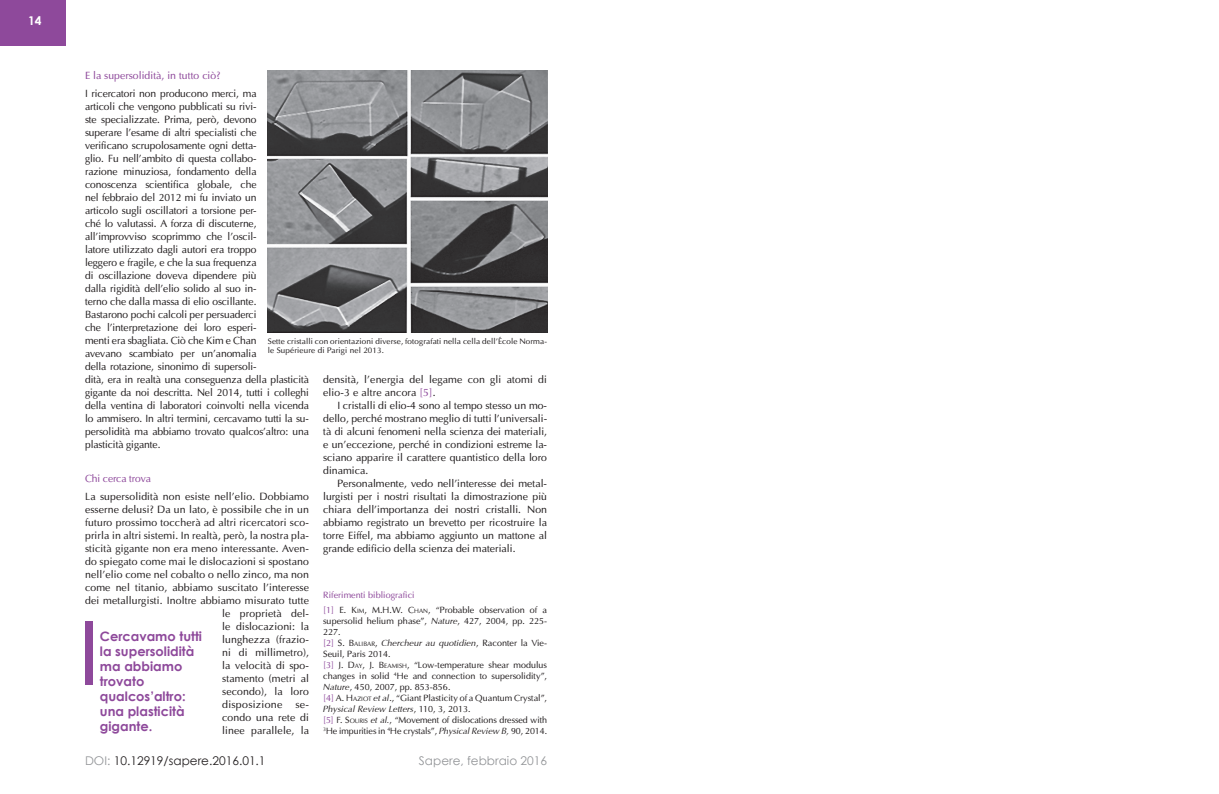
<style>
.page{position:relative;width:1219px;height:794px;background:#fff}
.page>*{position:absolute;margin:0;border:0;box-sizing:border-box;transform-origin:0 0}
.t1{font:700 13px/15px "Century Gothic";color:#8e499b}
.t2{font:12px "Century Gothic";color:#231f20}
.t3{font:12px "Century Gothic";color:#939598}
.t4{font:700 12px "Century Gothic";color:#fff}
.t5{font:10.5px/13px "Optima";letter-spacing:-.01em;color:#231f20;text-align:justify}
.t6{font:10.5px/13px "Optima";letter-spacing:.01em;color:#231f20;text-align:right}
.t7{font:10.5px "Optima";color:#8e499b}
.t8{font:9px/11px "Optima";color:#231f20}
.t9{font:9px/15px "Optima";color:#8e499b}
.t10{font:8px/9.6px "Optima";letter-spacing:.01em;color:#231f20}
.s1{color:#8e499b}
.s2{color:#231f20}
.s3{font-size:6.3px;color:#231f20}
.s4{font-style:italic}
.s5{font-style:inherit}
.s6{font-size:6.3px}
.s7{color:#939598}
</style>
<div class="page">
<div style="left:0;top:0;width:66px;height:45px;background:#8e499b"></div>
<div style="left:85px;top:621px;width:8px;height:63px;background:#8e499b"></div>
<img style="left:268px;top:71px;width:279px;height:261px">
<p class="t4" style="left:28px;top:12px;width:15px">14</p>
<p class="t7" style="left:85px;top:69px;width:137px">E la supersolidità, in tutto ciò?</p>
<p class="t5" style="left:85px;top:87px;width:225px;text-align:left">I ricercatori non producono merci, ma<br>articoli che vengono pubblicati su rivi-<br>ste specializzate. Prima, però, devono<br>superare l’esame di altri specialisti che<br>verificano scrupolosamente ogni detta-<br>glio. Fu nell’ambito di questa collabo-<br>razione minuziosa, fondamento della conoscenza scientifica globale, che<br>nel febbraio del 2012 mi fu inviato un<br>articolo sugli oscillatori a torsione per-<br>ché lo valutassi. A forza di discuterne, all’improvviso scoprimmo che l’oscil-<br>latore utilizzato dagli autori era troppo<br>leggero e fragile, e che la sua frequenza<br>di oscillazione doveva dipendere più<br>dalla rigidità dell’elio solido al suo in-<br>terno che dalla massa di elio oscillante.<br>Bastarono pochi calcoli per persuaderci<br>che l’interpretazione dei loro esperi-<br>menti era sbagliata. Ciò che Kim e Chan<br>avevano scambiato per un’anomalia<br>della rotazione, sinonimo di supersoli-<br>dità, era in realtà una conseguenza della plasticità gigante da noi descritta. Nel 2014, tutti i colleghi della ventina di laboratori coinvolti nella vicenda lo ammisero. In altri termini, cercavamo tutti la su&shy;persolidità ma abbiamo trovato qualcos’altro: una plasticità gigante.</p>
<p class="t7" style="left:85px;top:472px;width:68px">Chi cerca trova</p>
<p class="t6" style="left:85px;top:490px;width:225px">La supersolidità non esiste nell'elio. Dobbiamo esserne delusi? Da un lato, è possibile che in un futuro prossimo toccherà ad altri ricercatori sco&shy;prirla in altri sistemi. In realtà, però, la nostra pla&shy;sticità gigante non era meno interessante. Aven&shy;do spiegato come mai le dislocazioni si spostano nell’elio come nel cobalto o nello zinco, ma non come nel titanio, abbiamo suscitato l’interesse dei metallurgisti. Inoltre abbiamo misurato tutte le proprietà del-<br>le dislocazioni: la<br>lunghezza (frazio-<br>ni di millimetro),<br>la velocità di spo-<br>stamento (metri al<br>secondo), la loro<br>disposizione se-<br>condo una rete di<br>linee parallele, la</p>
<p class="t10" style="left:268px;top:336px;width:281px">Sette cristalli con orientazioni diverse, fotografati nella cella dell’École Norma&shy;le Supérieure di Parigi nel 2013.</p>
<p class="t6" style="left:323px;top:373px;width:225px;text-align:left">densità, l’energia del legame con gli atomi di elio-3 e altre ancora <span class="s1">[5]</span>.</p>
<p class="t5" style="left:323px;top:399px;width:225px;text-indent:14px">I cristalli di elio-4 sono al tempo stesso un mo&shy;dello, perché mostrano meglio di tutti l’universali&shy;tà di alcuni fenomeni nella scienza dei materiali, e un’eccezione, perché in condizioni estreme la&shy;sciano apparire il carattere quantistico della loro dinamica.</p>
<p class="t5" style="left:323px;top:477px;width:225px;text-indent:14px">Personalmente, vedo nell’interesse dei metal&shy;lurgisti per i nostri risultati la dimostrazione più chiara dell’importanza dei nostri cristalli. Non abbiamo registrato un brevetto per ricostruire la torre Eiffel, ma abbiamo aggiunto un mattone al grande edificio della scienza dei materiali.</p>
<p class="t9" style="left:323px;top:587px;width:225px">Riferimenti bibliografici<br>[1] <span class="s2">E. K</span><span class="s3">IM</span><span class="s2">, M.H.W. C</span><span class="s3">HAN</span><span class="s2">, “Probable observation of a</span></p>
<p class="t8" style="left:323px;top:615px;width:225px">supersolid helium phase”, <span class="s4">Nature</span>, 427, 2004, pp. 225- 227.<br><span class="s1">[2]</span> S. <span class="s5">B</span><span class="s6">ALIBAR</span>, <span class="s4">Chercheur au quotidien</span>, Raconter la Vie-Seuil, Paris 2014.<br><span class="s1">[3]</span> J. <span class="s5">D</span><span class="s6">AY</span><span class="s5">, J. B</span><span class="s6">EAMISH</span> , “Low-temperature shear modulus changes in solid <sup>4</sup>He and connection to supersolidity”, <span class="s4">Nature</span>, 450, 2007, pp. 853-856.<br><span class="s1">[4]</span> A. <span class="s5">H</span><span class="s6">AZIOT</span> <span class="s4">et al</span>., “Giant Plasticity of a Quantum Crystal”, <span class="s4">Physical Review Letters</span>, 110, 3, 2013.<br><span class="s1">[5]</span> F. <span class="s5">S</span><span class="s6">OURIS</span> <span class="s4">et al.</span>, “Movement of dislocations dressed with <sup>3</sup>He impurities in <sup>4</sup>He crystals”, <span class="s4">Physical Review B,</span> 90, 2014.</p>
<p class="t1" style="left:100px;top:628px;width:104px">Cercavamo tutti la supersolidità ma abbiamo trovato qualcos’altro: una plasticità gigante.</p>
<p class="t2" style="left:85px;top:752px;width:182px"><span class="s7">DOI:</span> 10.12919/sapere.2016.01.1</p>
<p class="t3" style="left:419px;top:752px;width:130px">Sapere, febbraio 2016</p>
</div>
